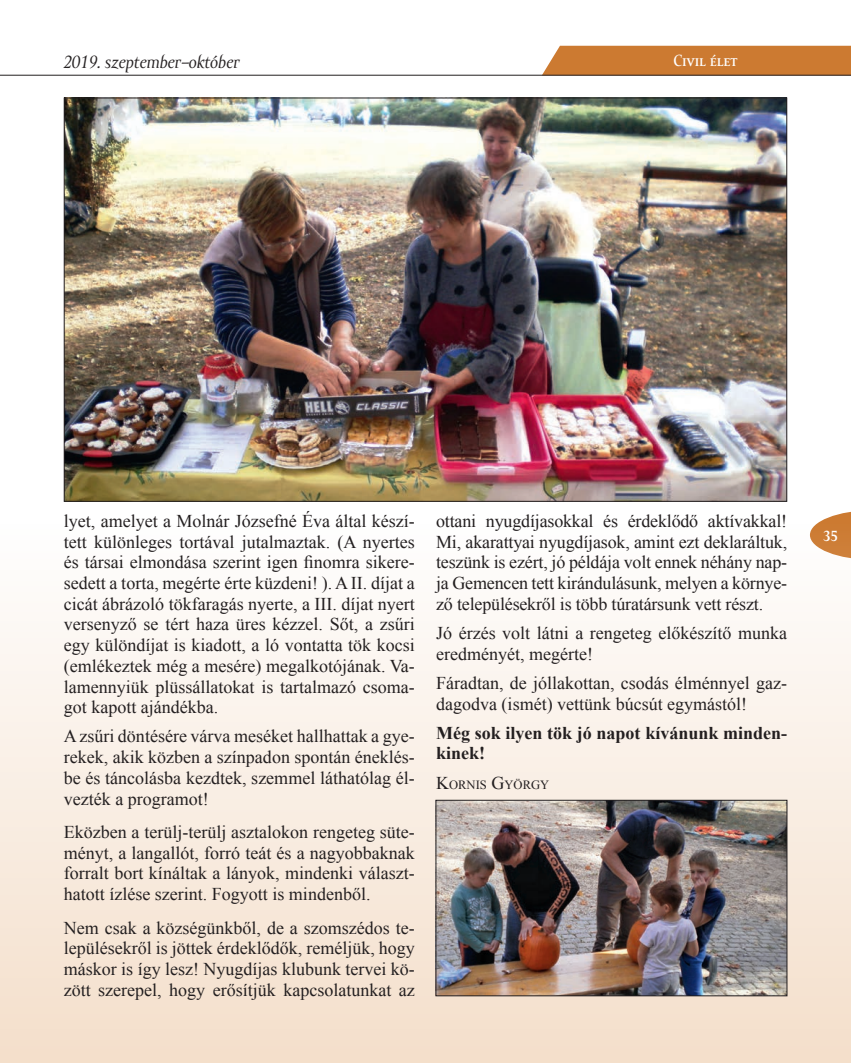
<style>
.page{position:relative;width:851px;height:1063px;background:#fff}
.page>*{position:absolute;margin:0;border:0;box-sizing:border-box;transform-origin:0 0}
.t1{font:18px/20.7px "Times New Roman";color:#231f20;text-align:justify}
.t2{font:700 18px/20.7px "Times New Roman";color:#231f20}
.t3{font:italic 18px "Amor Serif Pro";color:#231f20}
.t4{font:16.5px "Amor Serif Text Pro";color:#fff}
.t5{font:700 15px "Amor Serif Pro";color:#fff}
.t6{font:12.6px "Times New Roman";color:#231f20}
.s1{font-size:18px}
</style>
<div class="page">
<svg style="left:816px;top:512px;width:34px;height:12px"></svg>
<div style="left:0;top:524px;width:850px;height:539px;background:linear-gradient(to bottom,#fefdfc,#f4dfcb)"></div>
<div style="left:541px;top:46px;width:309px;height:29px;background:#cc7a31"></div>
<hr style="left:0;top:75px;width:850px;height:1px;background:#231f20">
<img style="left:437px;top:802px;width:348px;height:192px">
<div style="left:435px;top:800px;width:352px;height:196px;border:1px solid #231f20"></div>
<img style="left:66px;top:100px;width:719px;height:400px">
<p class="t3" style="left:63px;top:52px;width:178px">2019. szeptember–október</p>
<p class="t4" style="left:673px;top:52px;width:65px">Civil élet</p>
<p class="t1" style="left:64px;top:510px;width:352px">lyet, amelyet a Molnár Józsefné Éva által készí&shy;tett különleges tortával jutalmaztak. (A nyertes és társai elmondása szerint igen finomra sikere&shy;sedett a torta, megérte érte küzdeni! ). A II. díjat a cicát ábrázoló tökfaragás nyerte, a III. díjat nyert versenyző se tért haza üres kézzel. Sőt, a zsűri egy különdíjat is kiadott, a ló vontatta tök kocsi (emlékeztek még a mesére) megalkotójának. Va&shy;lamennyiük plüssállatokat is tartalmazó csoma&shy;got kapott ajándékba.</p>
<p class="t1" style="left:64px;top:726px;width:352px">A zsűri döntésére várva meséket hallhattak a gye&shy;rekek, akik közben a színpadon spontán éneklés&shy;be és táncolásba kezdtek, szemmel láthatólag él&shy;vezték a programot!</p>
<p class="t1" style="left:64px;top:821px;width:352px">Eközben a terülj-terülj asztalokon rengeteg süte&shy;ményt, a langallót, forró teát és a nagyobbaknak forralt bort kínáltak a lányok, mindenki választ&shy;hatott ízlése szerint. Fogyott is mindenből.</p>
<p class="t1" style="left:64px;top:917px;width:352px">Nem csak a községünkből, de a szomszédos te&shy;lepülésekről is jöttek érdeklődők, reméljük, hogy máskor is így lesz! Nyugdíjas klubunk tervei kö&shy;zött szerepel, hogy erősítjük kapcsolatunkat az</p>
<p class="t1" style="left:436px;top:510px;width:352px">ottani nyugdíjasokkal és érdeklődő aktívakkal!<br>Mi, akarattyai nyugdíjasok, amint ezt deklaráltuk, teszünk is ezért, jó példája volt ennek néhány nap&shy;ja Gemencen tett kirándulásunk, melyen a környe&shy;ző településekről is több túratársunk vett részt.</p>
<p class="t1" style="left:436px;top:622px;width:352px">Jó érzés volt látni a rengeteg előkészítő munka eredményét, megérte!</p>
<p class="t1" style="left:436px;top:672px;width:352px">Fáradtan, de jóllakottan, csodás élménnyel gaz&shy;dagodva (ismét) vettünk búcsút egymástól!</p>
<p class="t2" style="left:436px;top:722px;width:352px">Még sok ilyen tök jó napot kívánunk minden&shy;kinek!</p>
<p class="t6" style="left:436px;top:776px;width:115px"><span class="s1">K</span>ORNIS <span class="s1">G</span>YÖRGY</p>
<p class="t5" style="left:823px;top:528px;width:16px">35</p>
</div>
